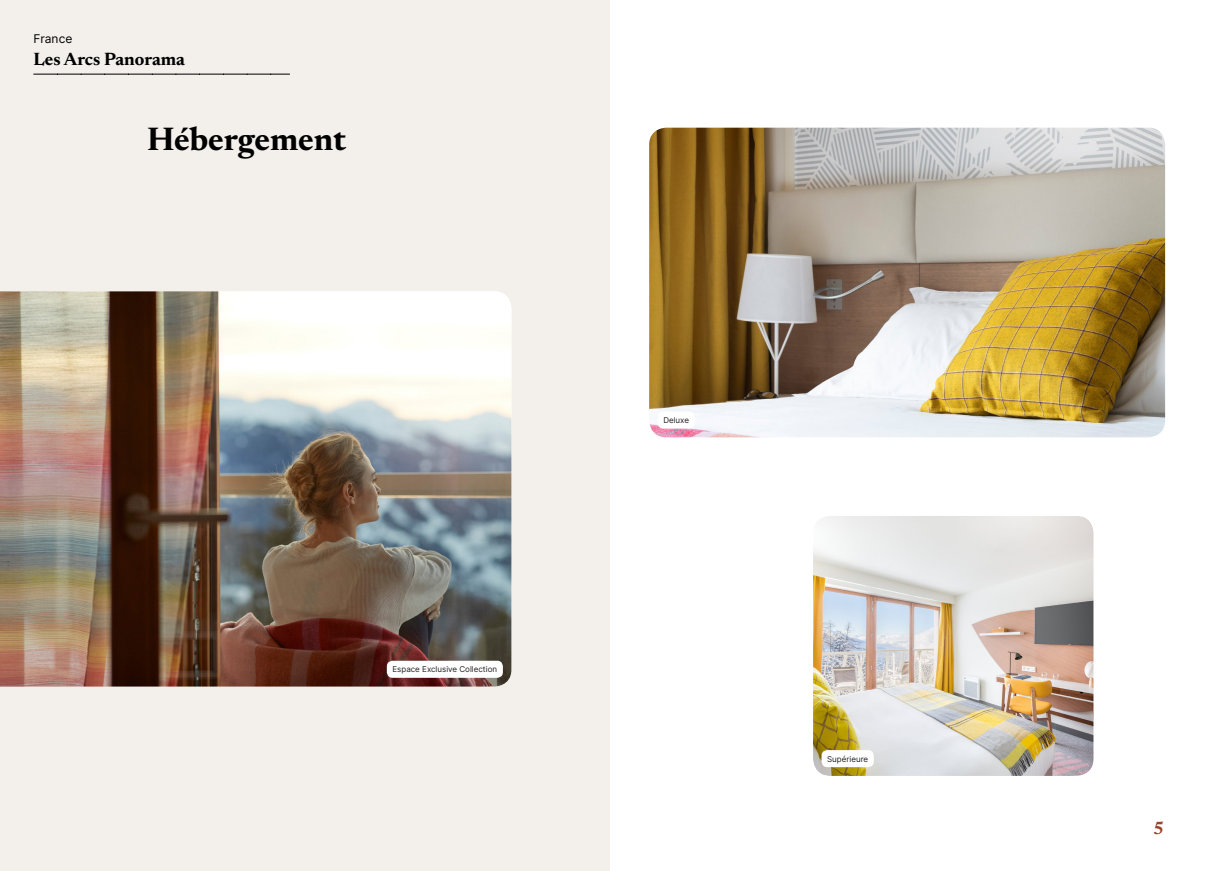
<style>
.page{position:relative;width:1219px;height:871px;background:#fff}
.page>*{position:absolute;margin:0;border:0;box-sizing:border-box;transform-origin:0 0}
.t1{font:700 33px "Newsreader 24 pt";color:#000}
.t2{font:700 18px "Newsreader 24 pt";color:#000}
.t3{font:700 18px "Newsreader 24 pt";color:#9d432c}
.t4{font:12px "Inter";color:#000}
.t5{font:8px "Inter";color:#231f20}
</style>
<div class="page">
<div style="left:0;top:0;width:609px;height:870px;background:#f3f0ec"></div>
<img style="left:649px;top:128px;width:516px;height:309px">
<img style="left:814px;top:516px;width:279px;height:258px">
<div style="left:805px;top:507px;width:297px;height:276px;border:8px solid #fff;border-radius:21px"></div>
<div style="left:658px;top:411px;width:37px;height:17px;background:#fff;border-radius:6px"></div>
<div style="left:821px;top:749px;width:53px;height:18px;background:#fff;border-radius:6px"></div>
<img style="left:0;top:291px;width:511px;height:395px">
<div style="left:387px;top:660px;width:116px;height:17px;background:#fff;border-radius:6px"></div>
<svg style="left:34px;top:74px;width:256px;height:1px"></svg>
<h3 class="t4" style="left:33px;top:30px;width:40px">France</h3>
<h2 class="t2" style="left:33px;top:46px;width:153px">Les Arcs Panorama</h2>
<h1 class="t1" style="left:147px;top:115px;width:200px">Hébergement</h1>
<p class="t5" style="left:392px;top:663px;width:106px">Espace Exclusive Collection</p>
<p class="t5" style="left:663px;top:414px;width:27px">Deluxe</p>
<p class="t5" style="left:827px;top:752px;width:42px">Supérieure</p>
<h2 class="t3" style="left:1153px;top:814px;width:13px">5</h2>
</div>
